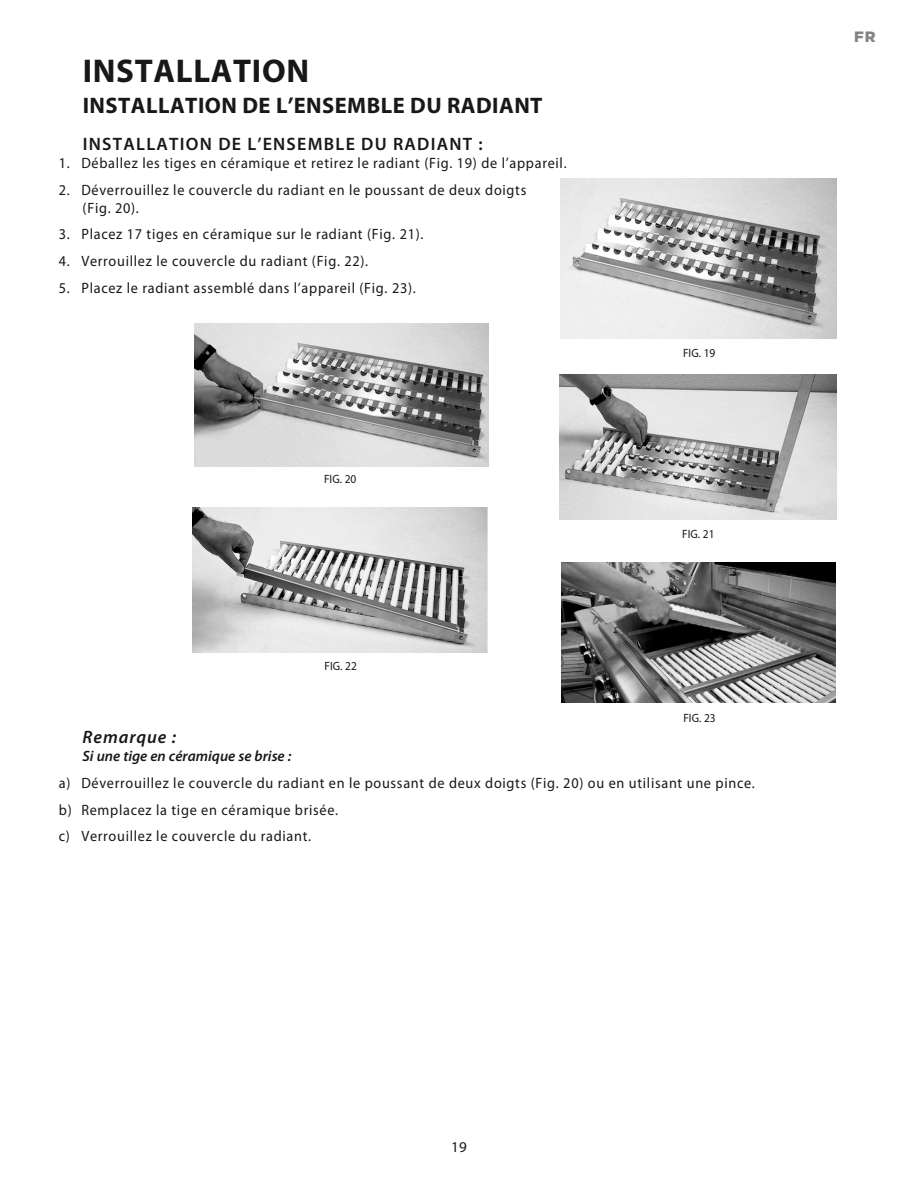
<style>
.page{position:relative;width:918px;height:1188px;background:#fff}
.page>*{position:absolute;margin:0;border:0;box-sizing:border-box;transform-origin:0 0}
.t1{font:700 33px "Myriad Pro";letter-spacing:.02em;color:#181818}
.t2{font:700 22.5px "Myriad Pro";letter-spacing:.02em;color:#181818}
.t3{font:600 18px "Myriad Pro";letter-spacing:.07em;color:#181818}
.t4{font:italic 600 18px "Myriad Pro";letter-spacing:.05em;color:#181818}
.t5{font:15px/26.7px "Myriad Pro";letter-spacing:.05em;color:#181818;scale:.95 1}
.t6{font:italic 600 15px "Myriad Pro";color:#181818}
.t7{font:15px "Myriad Pro";letter-spacing:.05em;color:#181818}
.t8{font:900 15px "Gotham";color:#838383}
.t9{font:12px "Myriad Pro";color:#181818;scale:.95 1}
</style>
<div class="page">
<img style="left:560px;top:179px;width:276px;height:159px">
<img style="left:194px;top:323px;width:294px;height:143px">
<img style="left:559px;top:375px;width:277px;height:145px">
<img style="left:193px;top:508px;width:295px;height:145px">
<img style="left:562px;top:562px;width:274px;height:141px">
<h1 class="t1" style="left:83px;top:49px;width:228px">INSTALLATION</h1>
<h2 class="t2" style="left:83px;top:91px;width:461px">INSTALLATION DE L’ENSEMBLE DU RADIANT</h2>
<p class="t3" style="left:83px;top:133px;width:401px">INSTALLATION DE L’ENSEMBLE DU RADIANT :</p>
<p class="t5" style="left:59px;top:149px;width:536px">1. Déballez les tiges en céramique et retirez le radiant (Fig. 19) de l’appareil.</p>
<p class="t5" style="left:83px;top:180px;width:469px;line-height:18px;text-indent:-24px">2. Déverrouillez le couvercle du radiant en le poussant de deux doigts (Fig. 20).</p>
<p class="t5" style="left:59px;top:221px;width:385px">3. Placez 17 tiges en céramique sur le radiant (Fig. 21).</p>
<p class="t5" style="left:59px;top:247px;width:327px">4. Verrouillez le couvercle du radiant (Fig. 22).</p>
<p class="t5" style="left:59px;top:274px;width:377px">5. Placez le radiant assemblé dans l’appareil (Fig. 23).</p>
<p class="t9" style="left:324px;top:471px;width:36px">FIG. 20</p>
<p class="t9" style="left:325px;top:659px;width:36px">FIG. 22</p>
<p class="t9" style="left:683px;top:345px;width:36px">FIG. 19</p>
<p class="t9" style="left:682px;top:527px;width:36px">FIG. 21</p>
<p class="t9" style="left:683px;top:711px;width:36px">FIG. 23</p>
<p class="t4" style="left:83px;top:726px;width:95px">Remarque :</p>
<p class="t6" style="left:83px;top:747px;width:210px">Si une tige en céramique se brise :</p>
<p class="t5" style="left:59px;top:769px;width:734px">a) Déverrouillez le couvercle du radiant en le poussant de deux doigts (Fig. 20) ou en utilisant une pince. b) Remplacez la tige en céramique brisée.<br>c) Verrouillez le couvercle du radiant.</p>
<p class="t8" style="left:854px;top:26px;width:23px">FR</p>
<p class="t7" style="left:451px;top:1138px;width:17px">19</p>
</div>
